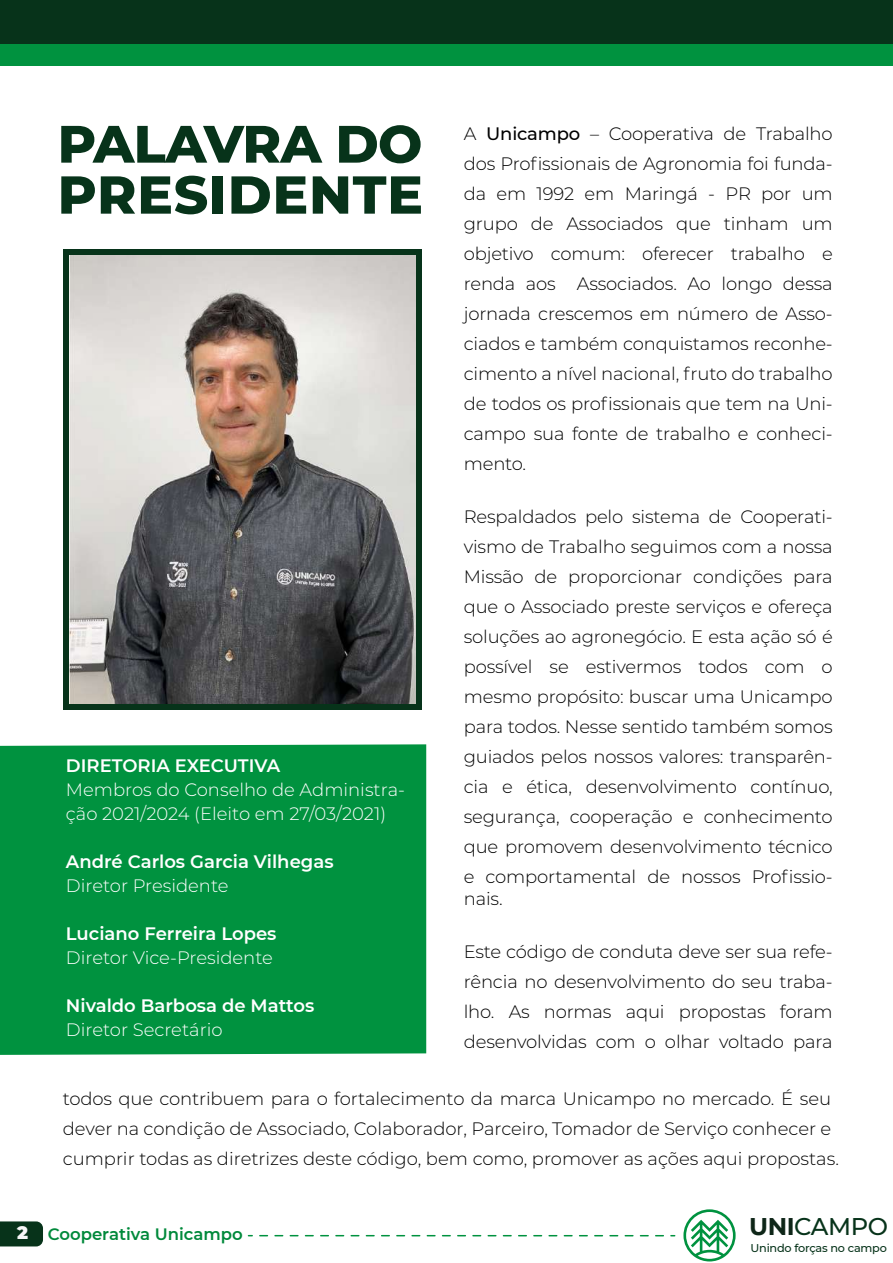
<style>
.page{position:relative;width:893px;height:1263px;background:#fff}
.page>*{position:absolute;margin:0;border:0;box-sizing:border-box;transform-origin:0 0}
.t1{font:800 53.25px "Montserrat";letter-spacing:.015em;color:#07331a}
.t2{font:800 52.5px "Montserrat";letter-spacing:-.015em;color:#07331a}
.t3{font:500 24.15px "Montserrat";letter-spacing:-.02em;color:#07331a}
.t4{font:300 18px/30px "Montserrat";letter-spacing:-.01em;color:#000;text-align:justify}
.t5{font:300 18px/24px "Montserrat";color:#fff}
.t6{font:600 18px "Montserrat";color:#fff}
.t7{font:600 16.5px "Montserrat";color:#00893b}
.t8{font:500 11.25px "Montserrat";letter-spacing:-.02em;color:#07331a}
.s1{font-weight:500}
.s2{font-weight:900;font-size:18px;color:#f7f7f8}
.s3{font-weight:700;color:#0e2618}
</style>
<div class="page">
<svg style="left:0;top:1221px;width:43px;height:25px"></svg>
<svg style="left:683px;top:1209px;width:53px;height:52px"></svg>
<div style="left:0;top:0;width:893px;height:44px;background:#07331a"></div>
<div style="left:0;top:44px;width:893px;height:22px;background:#00923f"></div>
<svg style="left:260px;top:1235px;width:415px;height:1px"></svg>
<div style="left:63px;top:249px;width:359px;height:460px;background:#07331a"></div>
<img style="left:69px;top:255px;width:347px;height:448px">
<div style="left:0;top:744px;width:426px;height:311px;background:#00923f"></div>
<h2 class="t2" style="left:58px;top:106px;width:366px">PALAVRA DO</h2>
<h1 class="t1" style="left:58px;top:156px;width:367px">PRESIDENTE</h1>
<p class="t4" style="left:464px;top:118px;width:371px">A <span class="s1">Unicampo</span> – Cooperativa de Trabalho dos Profissionais de Agronomia foi funda&shy;da em 1992 em Maringá - PR por um grupo de Associados que tinham um objetivo comum: oferecer trabalho e renda aos Associados. Ao longo dessa jornada crescemos em número de Asso&shy;ciados e também conquistamos reconhe&shy;cimento a nível nacional, fruto do trabalho de todos os profissionais que tem na Uni&shy;campo sua fonte de trabalho e conheci&shy;mento.</p>
<p class="t4" style="left:464px;top:500px;width:371px">Respaldados pelo sistema de Cooperati&shy;vismo de Trabalho seguimos com a nossa Missão de proporcionar condições para que o Associado preste serviços e ofereça soluções ao agronegócio. E esta ação só é possível se estivermos todos com o mesmo propósito: buscar uma Unicampo para todos. Nesse sentido também somos guiados pelos nossos valores: transparên&shy;cia e ética, desenvolvimento contínuo, segurança, cooperação e conhecimento que promovem desenvolvimento técnico e comportamental de nossos Profissio-</p>
<p class="t4" style="left:464px;top:883px;width:40px">nais.</p>
<p class="t4" style="left:464px;top:936px;width:371px">Este código de conduta deve ser sua refe&shy;rência no desenvolvimento do seu traba&shy;lho. As normas aqui propostas foram desenvolvidas com o olhar voltado para</p>
<p class="t4" style="left:63px;top:1083px;width:778px;text-align:left">todos que contribuem para o fortalecimento da marca Unicampo no mercado. É seu dever na condição de Associado, Colaborador, Parceiro, Tomador de Serviço conhecer e cumprir todas as diretrizes deste código, bem como, promover as ações aqui propostas.</p>
<p class="t6" style="left:66px;top:753px;width:216px">DIRETORIA EXECUTIVA</p>
<p class="t5" style="left:66px;top:777px;width:341px">Membros do Conselho de Administra&shy;ção 2021/2024 (Eleito em 27/03/2021)</p>
<p class="t6" style="left:66px;top:849px;width:269px">André Carlos Garcia Vilhegas</p>
<p class="t5" style="left:66px;top:873px;width:164px">Diretor Presidente</p>
<p class="t6" style="left:66px;top:921px;width:212px">Luciano Ferreira Lopes</p>
<p class="t5" style="left:66px;top:945px;width:209px">Diretor Vice-Presidente</p>
<p class="t6" style="left:66px;top:993px;width:250px">Nivaldo Barbosa de Mattos</p>
<p class="t5" style="left:66px;top:1017px;width:158px">Diretor Secretário</p>
<p class="t7" style="left:17px;top:1222px;width:227px"><span class="s2">2</span> Cooperativa Unicampo</p>
<h3 class="t3" style="left:749px;top:1209px;width:140px"><span class="s3">UNI</span>CAMPO</h3>
<p class="t8" style="left:750px;top:1240px;width:138px">Unindo forças no campo</p>
</div>
